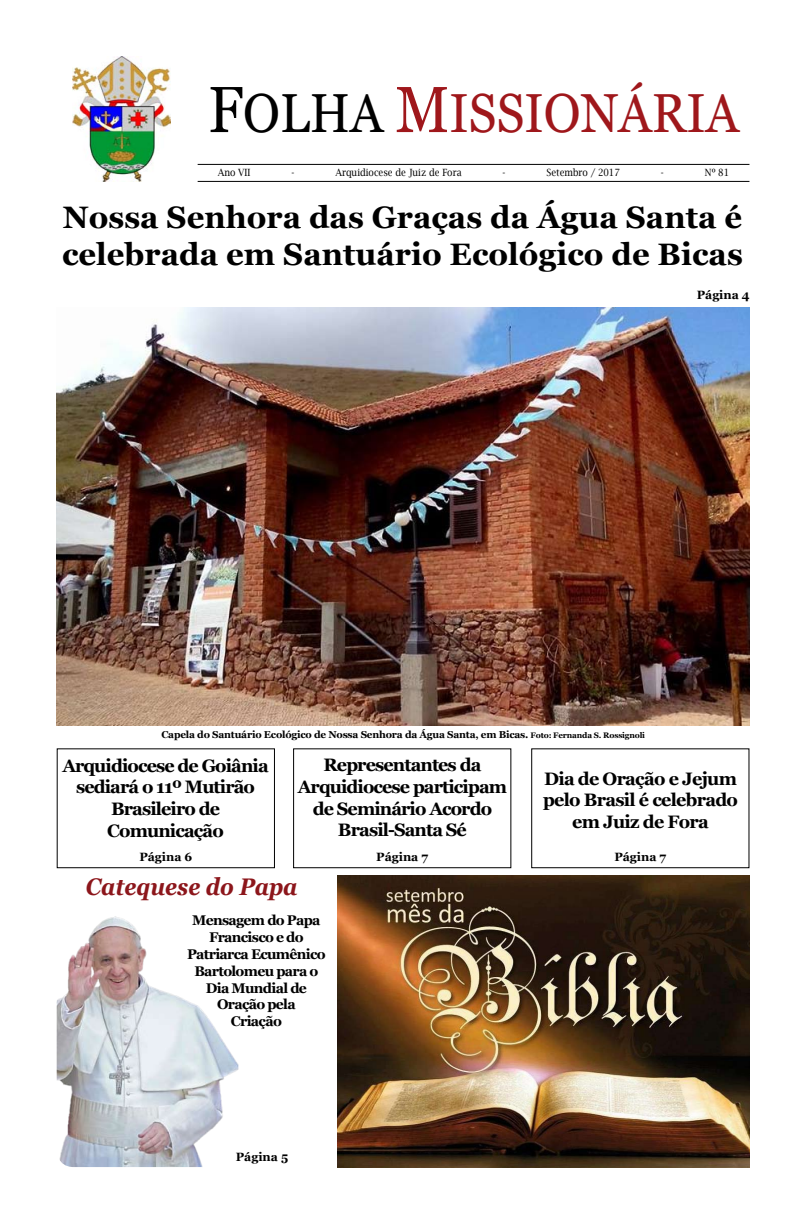
<style>
.page{position:relative;width:792px;height:1224px;background:#fff}
.page>*{position:absolute;margin:0;border:0;box-sizing:border-box;transform-origin:0 0}
.t1{font:55px "Georgia";color:#9f171b;scale:.9 1}
.t2{font:700 31px/37.2px "Georgia";color:#000}
.t3{font:italic 700 24px "Georgia";color:#8c161b;scale:.9 1}
.t4{font:700 18px/21.6px "Georgia";letter-spacing:-.05em;color:#000;text-align:center}
.t5{font:700 14px/16.8px "Georgia";letter-spacing:-.05em;color:#000;text-align:center}
.t6{font:700 12px "Georgia";color:#000}
.t7{font:700 10px "Georgia";letter-spacing:-.02em;color:#000}
.t8{font:10px "Lucida Bright";color:#000;scale:.9 1}
.s1{font-size:65px;color:#000}
.s2{color:#000}
.s3{font-size:65px}
.s4{font-size:8px}
</style>
<div class="page">
<hr style="left:198px;top:164px;width:551px;height:1px;background:#000">
<hr style="left:198px;top:181px;width:551px;height:1px;background:#000">
<img style="left:73px;top:57px;width:98px;height:124px">
<div style="left:57px;top:748px;width:218px;height:120px;border:1px solid #000"></div>
<div style="left:531px;top:748px;width:218px;height:120px;border:1px solid #000"></div>
<div style="left:293px;top:748px;width:218px;height:120px;border:1px solid #000"></div>
<img style="left:57px;top:916px;width:181px;height:251px">
<img style="left:57px;top:308px;width:692px;height:417px">
<img style="left:338px;top:875px;width:412px;height:293px">
<h1 class="t1" style="left:208px;top:80px;width:591px"><span class="s1">F</span><span class="s2">OLHA</span> <span class="s3">M</span>ISSIONÁRIA</h1>
<p class="t8" style="left:218px;top:167px;width:38px">Ano VII</p>
<p class="t8" style="left:291px;top:167px;width:5px">-</p>
<p class="t8" style="left:335px;top:167px;width:142px">Arquidiocese de Juiz de Fora</p>
<p class="t8" style="left:503px;top:167px;width:5px">-</p>
<p class="t8" style="left:547px;top:167px;width:83px">Setembro / 2017</p>
<p class="t8" style="left:661px;top:167px;width:5px">-</p>
<p class="t8" style="left:705px;top:167px;width:28px">Nº 81</p>
<h2 class="t2" style="left:62px;top:198px;width:682px">Nossa Senhora das Graças da Água Santa é celebrada em Santuário Ecológico de Bicas</h2>
<p class="t6" style="left:697px;top:287px;width:55px">Página 4</p>
<p class="t7" style="left:161px;top:728px;width:485px">Capela do Santuário Ecológico de Nossa Senhora da Água Santa, em Bicas. <span class="s4">Foto: Fernanda S. Rossignoli</span></p>
<p class="t4" style="left:62px;top:755px;width:208px">Arquidiocese de Goiânia sediará o 11º Mutirão<br>Brasileiro de<br>Comunicação</p>
<p class="t6" style="left:139px;top:849px;width:54px">Página 6</p>
<p class="t4" style="left:298px;top:754px;width:211px">Representantes da<br>Arquidiocese participam de Seminário Acordo<br>Brasil-Santa Sé</p>
<p class="t6" style="left:376px;top:849px;width:53px">Página 7</p>
<h3 class="t3" style="left:86px;top:871px;width:237px">Catequese do Papa</h3>
<p class="t5" style="left:187px;top:912px;width:140px">Mensagem do Papa<br>Francisco e do<br>Patriarca Ecumênico<br>Bartolomeu para o<br>Dia Mundial de<br>Oração pela<br>Criação</p>
<p class="t4" style="left:543px;top:768px;width:196px">Dia de Oração e Jejum pelo Brasil é celebrado em Juiz de Fora</p>
<p class="t6" style="left:614px;top:849px;width:53px">Página 7</p>
<p class="t6" style="left:236px;top:1149px;width:54px">Página 5</p>
</div>
